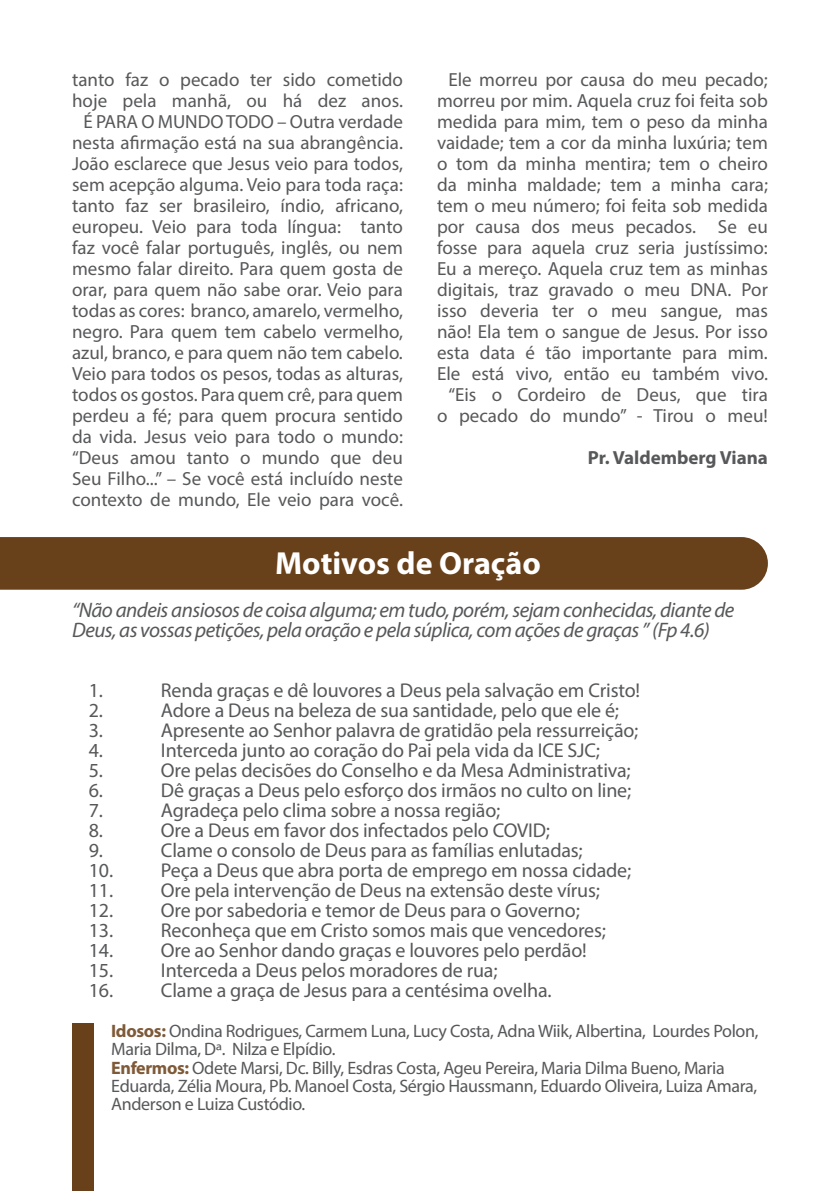
<style>
.page{position:relative;width:840px;height:1191px;background:#fff}
.page>*{position:absolute;margin:0;border:0;box-sizing:border-box;transform-origin:0 0}
.t1{font:700 32px "Myriad Pro";color:#fff}
.t2{font:italic 21px/20px "Myriad Pro";letter-spacing:-.025em;color:#57585a}
.t3{font:20px "Myriad Pro";letter-spacing:-.01em;color:#57585a}
.t4{font:19px/21px "Myriad Pro";color:#57585a;text-align:center}
.t5{font:700 19px "Myriad Pro";color:#57585a}
.t6{font:18px/18px "Myriad Pro";letter-spacing:-.02em;color:#57585a}
.s1{font-weight:700;color:#7f5a38}
</style>
<div class="page">
<div style="left:0;top:537px;width:767px;height:52px;background:#68401a"></div>
<div style="left:72px;top:1024px;width:22px;height:167px;background:#68401a"></div>
<p class="t4" style="left:72px;top:69px;width:332px;text-align:left">tanto faz o pecado ter sido cometido hoje pela manhã, ou há dez anos.</p>
<p class="t4" style="left:72px;top:111px;width:332px">É PARA O MUNDO TODO – Outra verdade nesta afirmação está na sua abrangência.<br>João esclarece que Jesus veio para todos, sem acepção alguma. Veio para toda raça: tanto faz ser brasileiro, índio, africano, europeu. Veio para toda língua: tanto faz você falar português, inglês, ou nem mesmo falar direito. Para quem gosta de orar, para quem não sabe orar. Veio para todas as cores: branco, amarelo, vermelho, negro. Para quem tem cabelo vermelho, azul, branco, e para quem não tem cabelo.<br>Veio para todos os pesos, todas as alturas, todos os gostos. Para quem crê, para quem perdeu a fé; para quem procura sentido da vida. Jesus veio para todo o mundo: “Deus amou tanto o mundo que deu Seu Filho...” – Se você está incluído neste contexto de mundo, Ele veio para você.</p>
<p class="t4" style="left:437px;top:69px;width:332px">Ele morreu por causa do meu pecado; morreu por mim. Aquela cruz foi feita sob medida para mim, tem o peso da minha vaidade; tem a cor da minha luxúria; tem o tom da minha mentira; tem o cheiro da minha maldade; tem a minha cara; tem o meu número; foi feita sob medida por causa dos meus pecados. Se eu fosse para aquela cruz seria justíssimo:<br>Eu a mereço. Aquela cruz tem as minhas digitais, traz gravado o meu DNA. Por isso deveria ter o meu sangue, mas não! Ela tem o sangue de Jesus. Por isso esta data é tão importante para mim.<br>Ele está vivo, então eu também vivo.</p>
<p class="t4" style="left:437px;top:384px;width:332px">“Eis o Cordeiro de Deus, que tira o pecado do mundo” - Tirou o meu!</p>
<p class="t5" style="left:587px;top:445px;width:181px">Pr. Valdemberg Viana</p>
<p class="t1" style="left:275px;top:543px;width:267px">Motivos de Oração</p>
<p class="t2" style="left:72px;top:599px;width:663px">“Não andeis ansiosos de coisa alguma; em tudo, porém, sejam conhecidas, diante de<br>Deus, as vossas petições, pela oração e pela súplica, com ações de graças ” (Fp 4.6)</p>
<p class="t3" style="left:89px;top:677px;width:16px">1.</p>
<p class="t3" style="left:161px;top:677px;width:480px">Renda graças e dê louvores a Deus pela salvação em Cristo!</p>
<p class="t3" style="left:89px;top:697px;width:16px">2.</p>
<p class="t3" style="left:161px;top:697px;width:459px">Adore a Deus na beleza de sua santidade, pelo que ele é;</p>
<p class="t3" style="left:89px;top:717px;width:16px">3.</p>
<p class="t3" style="left:161px;top:717px;width:478px">Apresente ao Senhor palavra de gratidão pela ressurreição;</p>
<p class="t3" style="left:89px;top:737px;width:16px">4.</p>
<p class="t3" style="left:161px;top:737px;width:440px">Interceda junto ao coração do Pai pela vida da ICE SJC;</p>
<p class="t3" style="left:89px;top:757px;width:16px">5.</p>
<p class="t3" style="left:161px;top:757px;width:471px">Ore pelas decisões do Conselho e da Mesa Administrativa;</p>
<p class="t3" style="left:89px;top:777px;width:16px">6.</p>
<p class="t3" style="left:161px;top:777px;width:471px">Dê graças a Deus pelo esforço dos irmãos no culto on line;</p>
<p class="t3" style="left:89px;top:797px;width:16px">7.</p>
<p class="t3" style="left:161px;top:797px;width:340px">Agradeça pelo clima sobre a nossa região;</p>
<p class="t3" style="left:89px;top:817px;width:16px">8.</p>
<p class="t3" style="left:161px;top:817px;width:390px">Ore a Deus em favor dos infectados pelo COVID;</p>
<p class="t3" style="left:89px;top:837px;width:16px">9.</p>
<p class="t3" style="left:161px;top:837px;width:423px">Clame o consolo de Deus para as famílias enlutadas;</p>
<p class="t3" style="left:89px;top:857px;width:543px">10. Peça a Deus que abra porta de emprego em nossa cidade;</p>
<p class="t3" style="left:89px;top:877px;width:512px">11. Ore pela intervenção de Deus na extensão deste vírus;</p>
<p class="t3" style="left:89px;top:897px;width:492px">12. Ore por sabedoria e temor de Deus para o Governo;</p>
<p class="t3" style="left:89px;top:917px;width:518px">13. Reconheça que em Cristo somos mais que vencedores;</p>
<p class="t3" style="left:89px;top:937px;width:499px">14. Ore ao Senhor dando graças e louvores pelo perdão!</p>
<p class="t3" style="left:89px;top:957px;width:410px">15. Interceda a Deus pelos moradores de rua;</p>
<p class="t3" style="left:89px;top:977px;width:464px">16. Clame a graça de Jesus para a centésima ovelha.</p>
<p class="t6" style="left:111px;top:1022px;width:648px"><span class="s1">Idosos:</span> Ondina Rodrigues, Carmem Luna, Lucy Costa, Adna Wiik, Albertina, Lourdes Polon,<br>Maria Dilma, Dª. Nilza e Elpídio.</p>
<p class="t6" style="left:111px;top:1058px;width:647px"><span class="s1">Enfermos:</span> Odete Marsi, Dc. Billy, Esdras Costa, Ageu Pereira, Maria Dilma Bueno, Maria<br>Eduarda, Zélia Moura, Pb. Manoel Costa, Sérgio Haussmann, Eduardo Oliveira, Luiza Amara,<br>Anderson e Luiza Custódio.</p>
</div>
